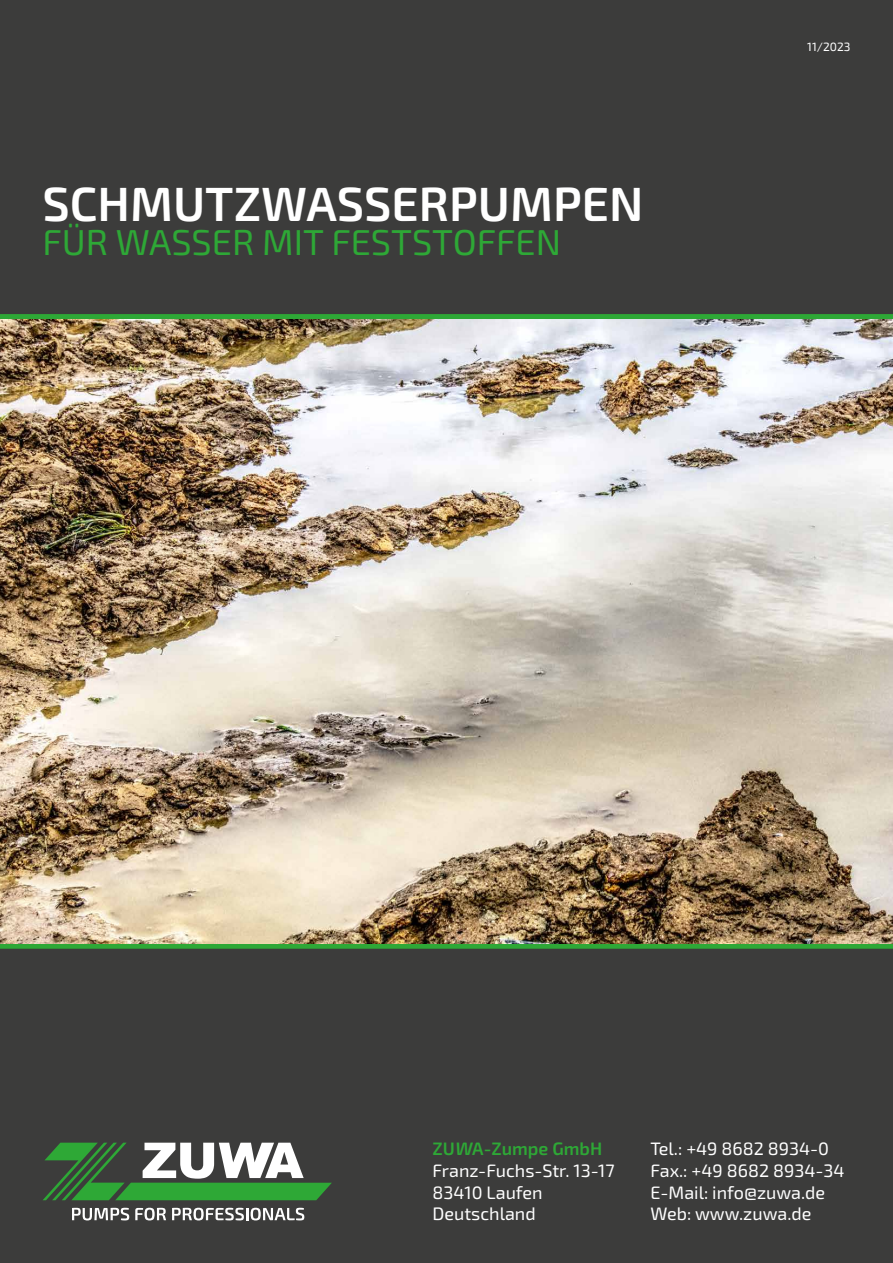
<style>
.page{position:relative;width:893px;height:1263px;background:#3c3c3b}
.page>*{position:absolute;margin:0;border:0;box-sizing:border-box;transform-origin:0 0}
.t1{font:600 48px "Exo 2";color:#fff}
.t2{font:36px "Exo 2";color:#2ea836}
.t3{font:18px/21.6px "Exo 2";color:#fff}
.t4{font:600 18px "Exo 2";color:#2ea836}
.t5{font:12px "Exo 2";color:#fff}
</style>
<div class="page">
<svg style="left:43px;top:1143px;width:289px;height:57px"></svg>
<svg style="left:72px;top:1208px;width:57px;height:12px"></svg>
<svg style="left:135px;top:1208px;width:31px;height:12px"></svg>
<svg style="left:172px;top:1208px;width:132px;height:12px"></svg>
<div style="left:0;top:314px;width:893px;height:6px;background:#2ea836"></div>
<div style="left:0;top:943px;width:893px;height:6px;background:#2ea836"></div>
<img style="left:0;top:320px;width:893px;height:623px">
<h1 class="t1" style="left:43px;top:169px;width:602px">SCHMUTZWASSERPUMPEN</h1>
<h2 class="t2" style="left:43px;top:217px;width:520px">FÜR WASSER MIT FESTSTOFFEN</h2>
<p class="t5" style="left:807px;top:38px;width:45px">11/2023</p>
<p class="t4" style="left:432px;top:1136px;width:171px">ZUWA-Zumpe GmbH</p>
<p class="t3" style="left:432px;top:1159px;width:184px">Franz-Fuchs-Str. 13-17<br>83410 Laufen<br>Deutschland</p>
<p class="t3" style="left:650px;top:1137px;width:196px">Tel.: +49 8682 8934-0<br>Fax.: +49 8682 8934-34<br>E-Mail: info@zuwa.de<br>Web: www.zuwa.de</p>
</div>
